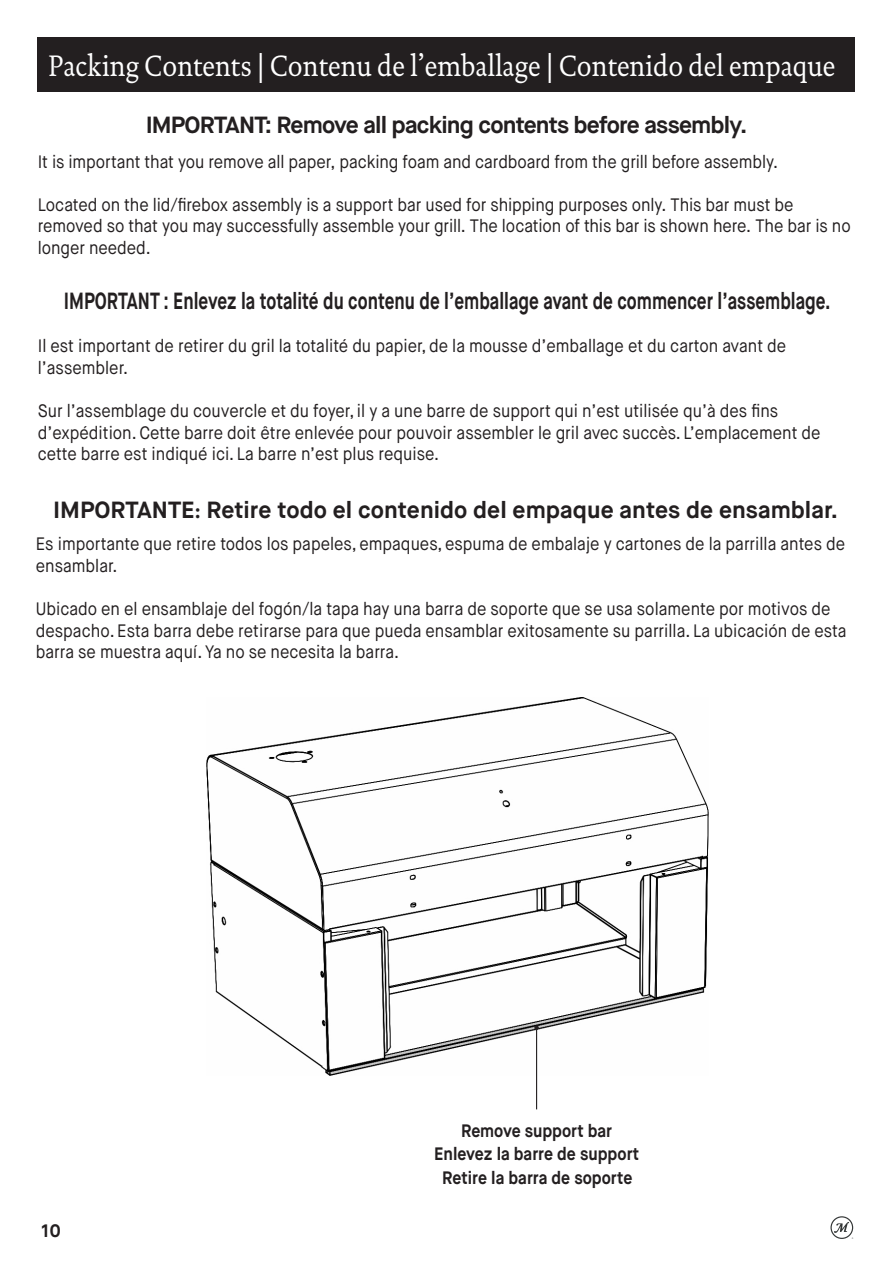
<style>
.page{position:relative;width:893px;height:1263px;background:#fff}
.page>*{position:absolute;margin:0;border:0;box-sizing:border-box;transform-origin:0 0}
.t1{font:30px "DTL Documenta TOT";color:#fff;scale:.88 1}
.t2{font:700 23.4px "Maison Neue";color:#231f20;scale:.75 1}
.t3{font:700 23.4px "Maison Neue";color:#231f20}
.t4{font:700 23.4px "Maison Neue";letter-spacing:-.035em;color:#231f20}
.t5{font:18px/21.6px "Maison Neue";color:#231f20;scale:.9 1}
.t6{font:700 18px "Maison Neue";color:#231f20;scale:.9 1}
.t7{font:700 18px "Maison Neue";color:#231f20}
.s1{font-family:"Minion Pro"}
</style>
<div class="page">
<svg style="left:830px;top:1216px;width:23px;height:23px"></svg>
<div style="left:38px;top:38px;width:817px;height:54px;background:#231f20"></div>
<img style="left:206px;top:697px;width:502px;height:378px">
<hr style="left:536px;top:1028px;width:1px;height:81px;background:#231f20">
<svg style="left:534px;top:1025px;width:5px;height:5px"></svg>
<p class="t1" style="left:49px;top:48px;width:895px">Packing Contents | Contenu de l’emballage | Contenido del empaque</p>
<p class="t4" style="left:146px;top:110px;width:603px">IMPORTANT: Remove all packing contents before assembly.</p>
<p class="t5" style="left:38px;top:151px;width:824px">It is important that you remove all paper, packing foam and cardboard from the grill before assembly.</p>
<p class="t5" style="left:38px;top:194px;width:905px">Located on the lid/firebox assembly is a support bar used for shipping purposes only. This bar must be removed so that you may successfully assemble your grill. The location of this bar is shown here. The bar is no longer needed.</p>
<p class="t2" style="left:64px;top:286px;width:1024px">IMPORTANT : Enlevez la totalité du contenu de l’emballage avant de commencer l’assemblage.</p>
<p class="t5" style="left:38px;top:335px;width:833px">Il est important de retirer du gril la totalité du papier, de la mousse d’emballage et du carton avant de l’assembler.</p>
<p class="t5" style="left:38px;top:400px;width:871px">Sur l’assemblage du couvercle et du foyer, il y a une barre de support qui n’est utilisée qu’à des fins d’expédition. Cette barre doit être enlevée pour pouvoir assembler le gril avec succès. L’emplacement de cette barre est indiqué ici. La barre n’est plus requise.</p>
<p class="t3" style="left:53px;top:494px;width:786px">IMPORTANTE<span class="s1">:</span> Retire todo el contenido del empaque antes de ensamblar.</p>
<p class="t5" style="left:36px;top:533px;width:901px">Es importante que retire todos los papeles, empaques, espuma de embalaje y cartones de la parrilla antes de ensamblar.</p>
<p class="t5" style="left:36px;top:598px;width:902px">Ubicado en el ensamblaje del fogón/la tapa hay una barra de soporte que se usa solamente por motivos de despacho. Esta barra debe retirarse para que pueda ensamblar exitosamente su parrilla. La ubicación de esta barra se muestra aquí. Ya no se necesita la barra.</p>
<p class="t6" style="left:461px;top:1119px;width:169px">Remove support bar</p>
<p class="t6" style="left:434px;top:1142px;width:229px">Enlevez la barre de support</p>
<p class="t7" style="left:41px;top:1219px;width:21px">10</p>
<p class="t6" style="left:442px;top:1166px;width:213px">Retire la barra de soporte</p>
</div>
